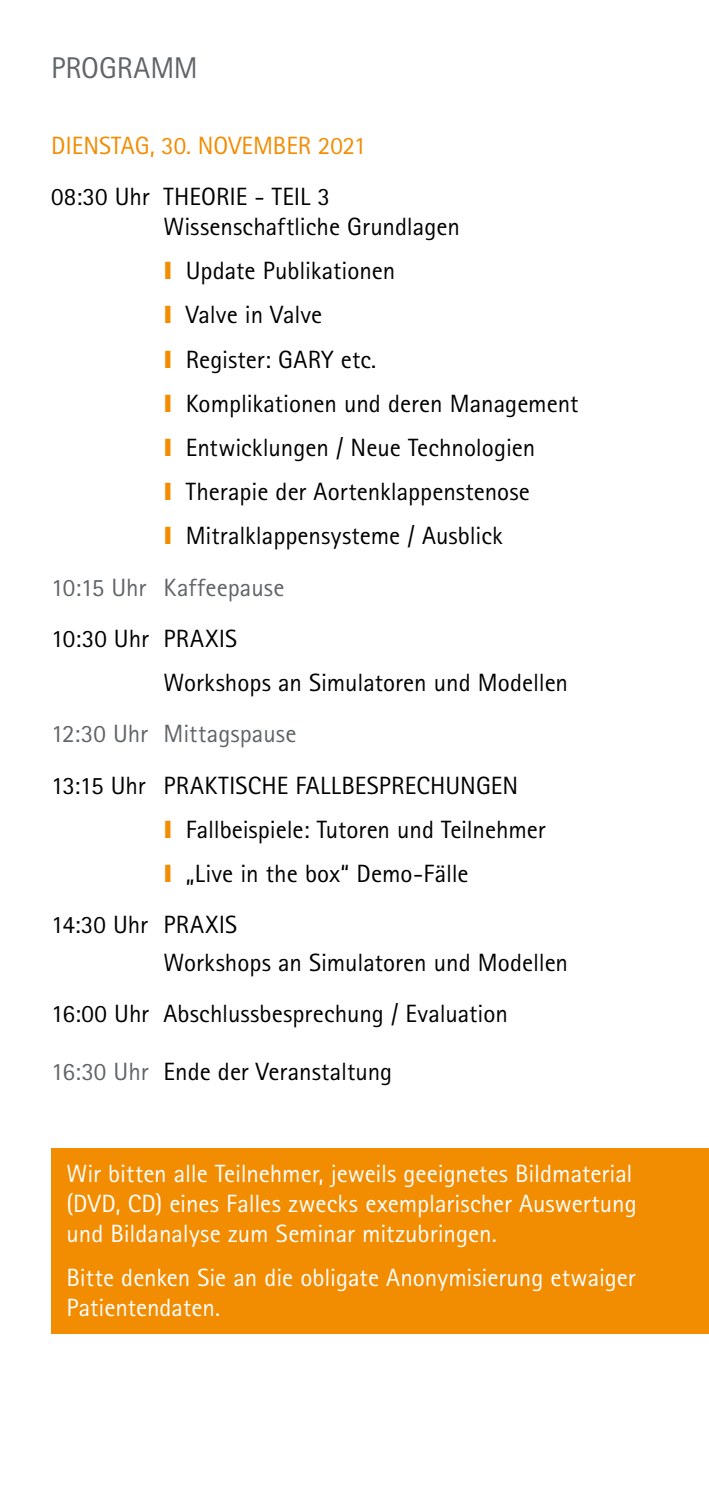
<style>
.page{position:relative;width:709px;height:1489px;background:#fff}
.page>*{position:absolute;margin:0;border:0;box-sizing:border-box;transform-origin:0 0}
._04_Headline_12pt_gr{font:30px "Rotis Sans Serif Pro";color:#616568}
._03_Balkeneinzug{font:25px "Rotis Sans Serif Pro";color:#000}
._02_Programm_schwarz{font:25px/30px "Rotis Sans Serif Pro";color:#000}
._01_Grundschrift_sch{font:25px/30px "Rotis Sans Serif Pro";letter-spacing:-.005em;color:#fff}
._02_Programm_schwarz-2{font:25px "Rotis Sans Serif Pro";letter-spacing:-.005em;color:#616568}
._02_Programm_grau{font:25px "Rotis Sans Serif Pro";color:#000}
._04_Headline_10pt{font:25px "Rotis Sans Serif Pro";color:#f28c00}
.s1{color:#f28c00}
.s2{color:#616568}
</style>
<div class="page">
<div style="left:51px;top:1148px;width:658px;height:185px;background:#f28c00"></div>
<p class="_04_Headline_12pt_gr" style="left:51px;top:51px;width:148px">PROGRAMM</p>
<p class="_04_Headline_10pt" style="left:51px;top:130px;width:317px">DIENSTAG, 30. NOVEMBER 2021</p>
<p class="_02_Programm_schwarz" style="left:164px;top:182px;width:298px;text-indent:-112px">08:30 Uhr THEORIE - TEIL 3<br>Wissenschaftliche Grundlagen</p>
<p class="_03_Balkeneinzug" style="left:164px;top:256px;width:232px"><span class="s1">❙</span> Update Publikationen</p>
<p class="_03_Balkeneinzug" style="left:164px;top:300px;width:159px"><span class="s1">❙</span> Valve in Valve</p>
<p class="_03_Balkeneinzug" style="left:164px;top:344px;width:213px"><span class="s1">❙</span> Register: GARY etc.</p>
<p class="_03_Balkeneinzug" style="left:164px;top:388px;width:415px"><span class="s1">❙</span> Komplikationen und deren Management</p>
<p class="_03_Balkeneinzug" style="left:164px;top:433px;width:372px"><span class="s1">❙</span> Entwicklungen / Neue Technologien</p>
<p class="_03_Balkeneinzug" style="left:164px;top:477px;width:367px"><span class="s1">❙</span> Therapie der Aortenklappenstenose</p>
<p class="_03_Balkeneinzug" style="left:164px;top:521px;width:340px"><span class="s1">❙</span> Mitralklappensysteme / Ausblick</p>
<p class="_02_Programm_schwarz-2" style="left:51px;top:572px;width:235px">10:15 Uhr Kaffeepause</p>
<p class="_02_Programm_schwarz" style="left:51px;top:623px;width:188px">10:30 Uhr PRAXIS</p>
<p class="_02_Programm_schwarz" style="left:164px;top:668px;width:406px">Workshops an Simulatoren und Modellen</p>
<p class="_02_Programm_schwarz-2" style="left:51px;top:719px;width:247px">12:30 Uhr Mittagspause</p>
<p class="_02_Programm_schwarz" style="left:51px;top:770px;width:468px">13:15 Uhr PRAKTISCHE FALLBESPRECHUNGEN</p>
<p class="_03_Balkeneinzug" style="left:164px;top:814px;width:383px"><span class="s1">❙</span> Fallbeispiele: Tutoren und Teilnehmer</p>
<p class="_03_Balkeneinzug" style="left:164px;top:858px;width:306px"><span class="s1">❙</span> „Live in the box“ Demo-Fälle</p>
<p class="_02_Programm_schwarz" style="left:51px;top:910px;width:188px">14:30 Uhr PRAXIS</p>
<p class="_02_Programm_schwarz" style="left:164px;top:947px;width:406px">Workshops an Simulatoren und Modellen</p>
<p class="_02_Programm_schwarz" style="left:51px;top:998px;width:458px">16:00 Uhr Abschlussbesprechung / Evaluation</p>
<p class="_02_Programm_grau" style="left:51px;top:1056px;width:343px"><span class="s2">16:30 Uhr</span> Ende der Veranstaltung</p>
<p class="_01_Grundschrift_sch" style="left:67px;top:1158px;width:571px">Wir bitten alle Teilnehmer, jeweils geeignetes Bildmaterial (DVD, CD) eines Falles zwecks exemplarischer Auswertung und Bildanalyse zum Seminar mitzubringen.</p>
<p class="_01_Grundschrift_sch" style="left:67px;top:1262px;width:570px">Bitte denken Sie an die obligate Anonymisierung etwaiger<br>Patientendaten.</p>
</div>
